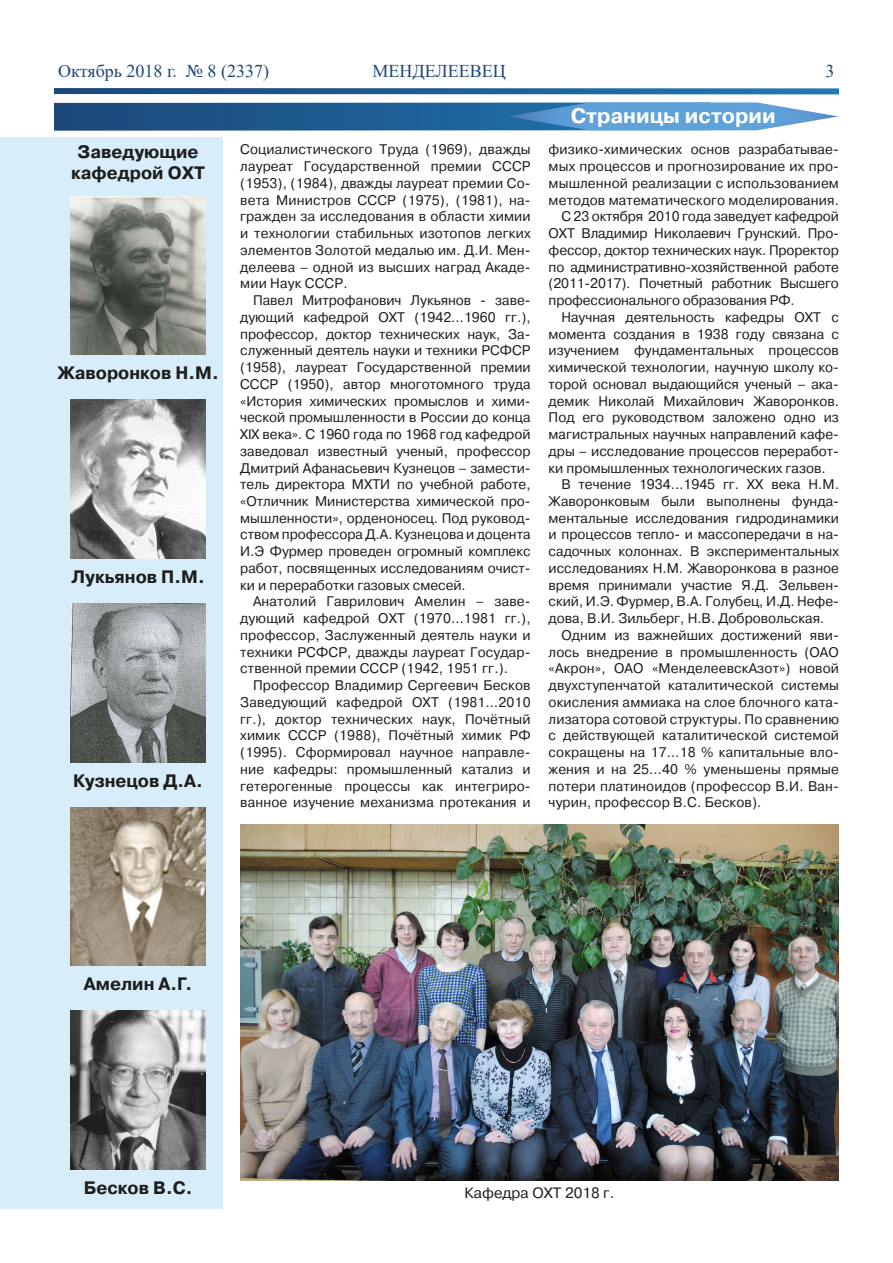
<style>
.page{position:relative;width:893px;height:1263px;background:#fff}
.page>*{position:absolute;margin:0;border:0;box-sizing:border-box;transform-origin:0 0}
.t1{font:700 21px "Pragmatica C";color:#fff}
.t2{font:700 18px/21.6px "Pragmatica C";color:#1d1d1b;text-align:center}
.t3{font:18px "Times New Roman";color:#1e4677}
.t4{font:15px "Pragmatica C";color:#1d1d1b}
.t5{font:13.95px/16.8px "Pragmatica C";color:#1d1d1b;text-align:justify}
</style>
<div class="page">
<div style="left:0;top:137px;width:222px;height:1072px;background:#d7edfa"></div>
<svg style="left:54px;top:102px;width:656px;height:29px;background:#286092"></svg>
<svg style="left:54px;top:88px;width:785px;height:6px;background:#266599"></svg>
<svg style="left:508px;top:102px;width:331px;height:28px;background:#6ca6d6"></svg>
<img style="left:240px;top:825px;width:599px;height:355px">
<img style="left:71px;top:196px;width:134px;height:159px">
<img style="left:71px;top:400px;width:134px;height:158px">
<img style="left:71px;top:1011px;width:134px;height:158px">
<img style="left:71px;top:807px;width:134px;height:159px">
<img style="left:71px;top:603px;width:134px;height:159px">
<p class="t3" style="left:58px;top:59px;width:212px">Октябрь 2018 г. № 8 (2337)</p>
<p class="t3" style="left:373px;top:59px;width:135px">МЕНДЕЛЕЕВЕЦ</p>
<p class="t3" style="left:825px;top:59px;width:10px">3</p>
<p class="t2" style="left:71px;top:141px;width:135px">Заведующие кафедрой ОХТ</p>
<p class="t2" style="left:57px;top:362px;width:163px">Жаворонков Н.М.</p>
<p class="t2" style="left:71px;top:566px;width:135px">Лукьянов П.М.</p>
<p class="t2" style="left:73px;top:770px;width:131px">Кузнецов Д.А.</p>
<p class="t5" style="left:240px;top:141px;width:292px">Социалистического Труда (1969), дважды лауреат Государственной премии СССР (1953), (1984), дважды лауреат премии Со&shy;вета Министров СССР (1975), (1981), на&shy;гражден за исследования в области химии и технологии стабильных изотопов легких элементов Золотой медалью им. Д.И. Мен&shy;делеева – одной из высших наград Акаде&shy;мии Наук СССР.</p>
<p class="t5" style="left:240px;top:292px;width:292px;text-indent:13px">Павел Митрофанович Лукьянов - заве&shy;дующий кафедрой ОХТ (1942…1960 гг.), профессор, доктор технических наук, За&shy;служенный деятель науки и техники РСФСР (1958), лауреат Государственной премии СССР (1950), автор многотомного труда «История химических промыслов и хими&shy;ческой промышленности в России до конца XIX века». С 1960 года по 1968 год кафедрой заведовал известный ученый, профессор Дмитрий Афанасьевич Кузнецов – замести&shy;тель директора МХТИ по учебной работе, «Отличник Министерства химической про&shy;мышленности», орденоносец. Под руковод&shy;ством профессора Д.А. Кузнецова и доцента И.Э Фурмер проведен огромный комплекс работ, посвященных исследованиям очист&shy;ки и переработки газовых смесей.</p>
<p class="t5" style="left:240px;top:593px;width:292px;text-indent:13px">Анатолий Гаврилович Амелин – заве&shy;дующий кафедрой ОХТ (1970…1981 гг.), профессор, Заслуженный деятель науки и техники РСФСР, дважды лауреат Государ&shy;ственной премии СССР (1942, 1951 гг.).</p>
<p class="t5" style="left:240px;top:677px;width:292px;text-indent:13px">Профессор Владимир Сергеевич Бесков Заведующий кафедрой ОХТ (1981…2010 гг.), доктор технических наук, Почётный химик СССР (1988), Почётный химик РФ (1995). Сформировал научное направле&shy;ние кафедры: промышленный катализ и гетерогенные процессы как интегриро&shy;ванное изучение механизма протекания и</p>
<h1 class="t1" style="left:571px;top:105px;width:206px">Страницы истории</h1>
<p class="t5" style="left:549px;top:141px;width:292px">физико-химических основ разрабатывае-</p>
<p class="t5" style="left:549px;top:158px;width:292px">мых процессов и прогнозирование их про-</p>
<p class="t5" style="left:549px;top:175px;width:292px">мышленной реализации с использованием</p>
<p class="t5" style="left:549px;top:191px;width:292px">методов математического моделирования.</p>
<p class="t5" style="left:561px;top:208px;width:279px">С 23 октября 2010 года заведует кафедрой</p>
<p class="t5" style="left:549px;top:225px;width:292px">ОХТ Владимир Николаевич Грунский. Про-</p>
<p class="t5" style="left:549px;top:242px;width:292px">фессор, доктор технических наук. Проректор</p>
<p class="t5" style="left:549px;top:258px;width:292px">по административно-хозяйственной работе</p>
<p class="t5" style="left:549px;top:275px;width:292px">(2011-2017). Почетный работник Высшего</p>
<p class="t5" style="left:549px;top:292px;width:247px">профессионального образования РФ.</p>
<p class="t5" style="left:561px;top:309px;width:279px">Научная деятельность кафедры ОХТ с</p>
<p class="t5" style="left:549px;top:325px;width:292px">момента создания в 1938 году связана с</p>
<p class="t5" style="left:549px;top:342px;width:292px">изучением фундаментальных процессов</p>
<p class="t5" style="left:549px;top:359px;width:292px">химической технологии, научную школу ко-</p>
<p class="t5" style="left:549px;top:376px;width:292px">торой основал выдающийся ученый – ака-</p>
<p class="t5" style="left:549px;top:392px;width:292px">демик Николай Михайлович Жаворонков.</p>
<p class="t5" style="left:549px;top:409px;width:292px">Под его руководством заложено одно из</p>
<p class="t5" style="left:549px;top:426px;width:292px">магистральных научных направлений кафе-</p>
<p class="t5" style="left:549px;top:443px;width:292px">дры – исследование процессов переработ-</p>
<p class="t5" style="left:549px;top:459px;width:279px">ки промышленных технологических газов.</p>
<p class="t5" style="left:561px;top:476px;width:279px">В течение 1934…1945 гг. ХХ века Н.М.</p>
<p class="t5" style="left:549px;top:493px;width:292px">Жаворонковым были выполнены фунда-</p>
<p class="t5" style="left:549px;top:510px;width:292px">ментальные исследования гидродинамики</p>
<p class="t5" style="left:549px;top:526px;width:292px">и процессов тепло- и массопередачи в на-</p>
<p class="t5" style="left:549px;top:543px;width:292px">садочных колоннах. В экспериментальных</p>
<p class="t5" style="left:549px;top:560px;width:292px">исследованиях Н.М. Жаворонкова в разное</p>
<p class="t5" style="left:549px;top:577px;width:292px">время принимали участие Я.Д. Зельвен-</p>
<p class="t5" style="left:549px;top:593px;width:292px">ский, И.Э. Фурмер, В.А. Голубец, И.Д. Нефе-</p>
<p class="t5" style="left:549px;top:610px;width:277px">дова, В.И. Зильберг, Н.В. Добровольская.</p>
<p class="t5" style="left:561px;top:627px;width:279px">Одним из важнейших достижений яви-</p>
<p class="t5" style="left:549px;top:643px;width:292px">лось внедрение в промышленность (ОАО</p>
<p class="t5" style="left:549px;top:660px;width:292px">«Акрон», ОАО «МенделеевскАзот») новой</p>
<p class="t5" style="left:549px;top:677px;width:292px">двухступенчатой каталитической системы</p>
<p class="t5" style="left:549px;top:694px;width:292px">окисления аммиака на слое блочного ката-</p>
<p class="t5" style="left:549px;top:710px;width:292px">лизатора сотовой структуры. По сравнению</p>
<p class="t5" style="left:549px;top:727px;width:292px">с действующей каталитической системой</p>
<p class="t5" style="left:549px;top:744px;width:292px">сокращены на 17…18 % капитальные вло-</p>
<p class="t5" style="left:549px;top:761px;width:292px">жения и на 25…40 % уменьшены прямые</p>
<p class="t5" style="left:549px;top:777px;width:292px">потери платиноидов (профессор В.И. Ван-</p>
<p class="t5" style="left:549px;top:794px;width:214px">чурин, профессор В.С. Бесков).</p>
<p class="t2" style="left:84px;top:973px;width:110px">Амелин А.Г.</p>
<p class="t2" style="left:84px;top:1177px;width:110px">Бесков В.С.</p>
<p class="t4" style="left:464px;top:1184px;width:152px">Кафедра ОХТ 2018 г.</p>
</div>
